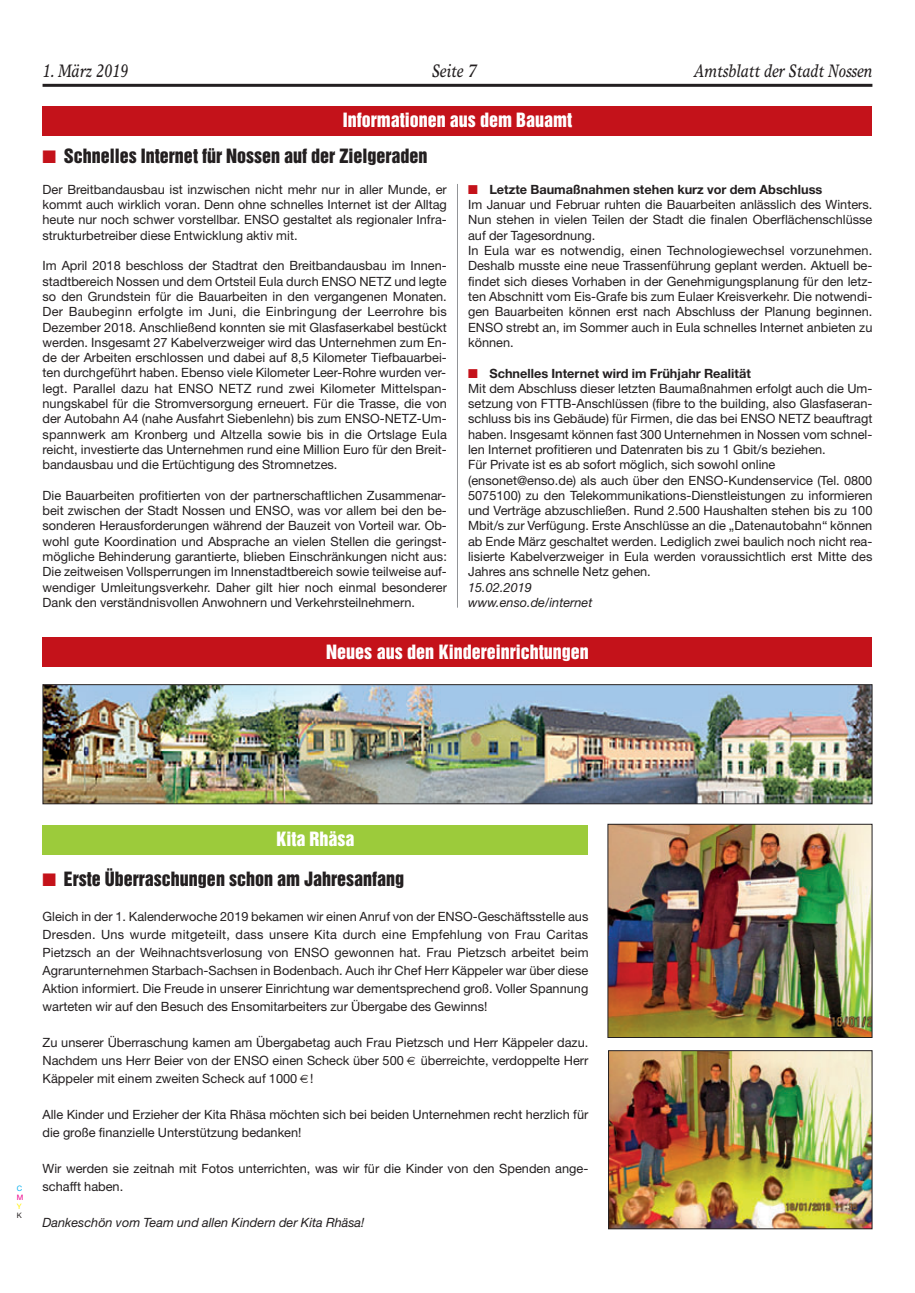
<style>
.page{position:relative;width:915px;height:1293px;background:#fff}
.page>*{position:absolute;margin:0;border:0;box-sizing:border-box;transform-origin:0 0}
.t1{font:18px "Helvetica Inserat";color:#231f20}
.t2{font:18px "Helvetica Inserat";color:#fff}
.t3{font:italic 18px "Times Europa";color:#231f20;scale:.8 1}
.t4{font:12.75px/15.3px "Helvetica Neue";color:#231f20}
.t5{font:italic 12.75px/15.3px "Helvetica Neue";color:#231f20}
.t6{font:7.5px "Helvetica Neue";color:#00aeef}
.t7{font:7.5px "Helvetica Neue";color:#ed028c}
.t8{font:7.5px "Helvetica Neue";color:#fff101}
.t9{font:7.5px "Helvetica Neue";color:#231f20}
.s1{color:#c4121a}
.s2{font-weight:700}
</style>
<div class="page">
<hr style="left:43px;top:84px;width:829px;height:3px;background:#231f20">
<div style="left:43px;top:106px;width:829px;height:30px;background:#c4121a"></div>
<hr style="left:457px;top:184px;width:1px;height:423px;background:#939598">
<img style="left:45px;top:686px;width:825px;height:116px">
<div style="left:43px;top:684px;width:829px;height:120px;border:1px solid #231f20"></div>
<div style="left:43px;top:637px;width:829px;height:30px;background:#c4121a"></div>
<div style="left:43px;top:824px;width:545px;height:30px;background:#9ccb3b"></div>
<img style="left:610px;top:1052px;width:260px;height:175px">
<div style="left:608px;top:1050px;width:264px;height:179px;border:1px solid #231f20"></div>
<img style="left:609px;top:826px;width:261px;height:210px">
<div style="left:607px;top:824px;width:265px;height:214px;border:1px solid #231f20"></div>
<h1 class="t3" style="left:43px;top:60px;width:109px">1. März 2019</h1>
<h1 class="t3" style="left:431px;top:60px;width:58px">Seite 7</h1>
<h1 class="t3" style="left:694px;top:60px;width:224px">Amtsblatt der Stadt Nossen</h1>
<h1 class="t2" style="left:342px;top:110px;width:231px">Informationen aus dem Bauamt</h1>
<h1 class="t1" style="left:43px;top:145px;width:386px"><span class="s1">■</span> Schnelles Internet für Nossen auf der Zielgeraden</h1>
<p class="t4" style="left:43px;top:181px;width:405px;text-align:justify">Der Breitbandausbau ist inzwischen nicht mehr nur in aller Munde, er kommt auch wirklich voran. Denn ohne schnelles Internet ist der Alltag heute nur noch schwer vorstellbar. ENSO gestaltet als regionaler Infra&shy;strukturbetreiber diese Entwicklung aktiv mit.</p>
<p class="t4" style="left:43px;top:258px;width:405px;text-align:justify">Im April 2018 beschloss der Stadtrat den Breitbandausbau im Innen&shy;stadtbereich Nossen und dem Ortsteil Eula durch ENSO NETZ und legte so den Grundstein für die Bauarbeiten in den vergangenen Monaten.<br>Der Baubeginn erfolgte im Juni, die Einbringung der Leerrohre bis Dezember 2018. Anschließend konnten sie mit Glasfaserkabel bestückt werden. Insgesamt 27 Kabelverzweiger wird das Unternehmen zum En&shy;de der Arbeiten erschlossen und dabei auf 8,5 Kilometer Tiefbauarbei&shy;ten durchgeführt haben. Ebenso viele Kilometer Leer-Rohre wurden ver&shy;legt. Parallel dazu hat ENSO NETZ rund zwei Kilometer Mittelspan&shy;nungskabel für die Stromversorgung erneuert. Für die Trasse, die von der Autobahn A4 (nahe Ausfahrt Siebenlehn) bis zum ENSO-NETZ-Um&shy;spannwerk am Kronberg und Altzella sowie bis in die Ortslage Eula reicht, investierte das Unternehmen rund eine Million Euro für den Breit&shy;bandausbau und die Ertüchtigung des Stromnetzes.</p>
<p class="t4" style="left:43px;top:487px;width:406px;text-align:justify">Die Bauarbeiten profitierten von der partnerschaftlichen Zusammenar&shy;beit zwischen der Stadt Nossen und ENSO, was vor allem bei den be&shy;sonderen Herausforderungen während der Bauzeit von Vorteil war. Ob&shy;wohl gute Koordination und Absprache an vielen Stellen die geringst&shy;mögliche Behinderung garantierte, blieben Einschränkungen nicht aus:<br>Die zeitweisen Vollsperrungen im Innenstadtbereich sowie teilweise auf&shy;wendiger Umleitungsverkehr. Daher gilt hier noch einmal besonderer Dank den verständnisvollen Anwohnern und Verkehrsteilnehmern.</p>
<p class="t4" style="left:468px;top:182px;width:405px"><span class="s1">■</span> <span class="s2">Letzte Baumaßnahmen stehen kurz vor dem Abschluss<br></span>Im Januar und Februar ruhten die Bauarbeiten anlässlich des Winters.<br>Nun stehen in vielen Teilen der Stadt die finalen Oberflächenschlüsse auf der Tagesordnung.<br>In Eula war es notwendig, einen Technologiewechsel vorzunehmen.<br>Deshalb musste eine neue Trassenführung geplant werden. Aktuell be&shy;findet sich dieses Vorhaben in der Genehmigungsplanung für den letz&shy;ten Abschnitt vom Eis-Grafe bis zum Eulaer Kreisverkehr. Die notwendi&shy;gen Bauarbeiten können erst nach Abschluss der Planung beginnen.<br>ENSO strebt an, im Sommer auch in Eula schnelles Internet anbieten zu können.</p>
<p class="t4" style="left:468px;top:366px;width:405px"><span class="s1">■</span> <span class="s2">Schnelles Internet wird im Frühjahr Realität<br></span>Mit dem Abschluss dieser letzten Baumaßnahmen erfolgt auch die Um&shy;setzung von FTTB-Anschlüssen (fibre to the building, also Glasfaseran&shy;schluss bis ins Gebäude) für Firmen, die das bei ENSO NETZ beauftragt haben. Insgesamt können fast 300 Unternehmen in Nossen vom schnel&shy;len Internet profitieren und Datenraten bis zu 1 Gbit/s beziehen.<br>Für Private ist es ab sofort möglich, sich sowohl online (ensonet@enso.de) als auch über den ENSO-Kundenservice (Tel. 0800<br>5075100) zu den Telekommunikations-Dienstleistungen zu informieren und Verträge abzuschließen. Rund 2.500 Haushalten stehen bis zu 100<br>Mbit/s zur Verfügung. Erste Anschlüsse an die „Datenautobahn“ können ab Ende März geschaltet werden. Lediglich zwei baulich noch nicht rea&shy;lisierte Kabelverzweiger in Eula werden voraussichtlich erst Mitte des Jahres ans schnelle Netz gehen.</p>
<p class="t5" style="left:468px;top:579px;width:126px">15.02.2019 www.enso.de/internet</p>
<h1 class="t2" style="left:326px;top:641px;width:264px">Neues aus den Kindereinrichtungen</h1>
<p class="t6" style="left:17px;top:1183px;width:7px">C</p>
<p class="t7" style="left:17px;top:1192px;width:8px">M</p>
<p class="t8" style="left:17px;top:1201px;width:6px">Y</p>
<p class="t9" style="left:17px;top:1210px;width:7px">K</p>
<h1 class="t2" style="left:276px;top:828px;width:80px">Kita Rhäsa</h1>
<h1 class="t1" style="left:43px;top:868px;width:363px"><span class="s1">■</span> Erste Überraschungen schon am Jahresanfang</h1>
<p class="t4" style="left:43px;top:907px;width:547px;line-height:18px;text-align:justify">Gleich in der 1. Kalenderwoche 2019 bekamen wir einen Anruf von der ENSO-Geschäftsstelle aus Dresden. Uns wurde mitgeteilt, dass unsere Kita durch eine Empfehlung von Frau Caritas Pietzsch an der Weihnachtsverlosung von ENSO gewonnen hat. Frau Pietzsch arbeitet beim Agrarunternehmen Starbach-Sachsen in Bodenbach. Auch ihr Chef Herr Käppeler war über diese Aktion informiert. Die Freude in unserer Einrichtung war dementsprechend groß. Voller Spannung warteten wir auf den Besuch des Ensomitarbeiters zur Übergabe des Gewinns!</p>
<p class="t4" style="left:43px;top:1033px;width:547px;line-height:18px">Zu unserer Überraschung kamen am Übergabetag auch Frau Pietzsch und Herr Käppeler dazu.<br>Nachdem uns Herr Beier von der ENSO einen Scheck über 500</p>
<p class="t4" style="left:420px;top:1052px;width:169px">überreichte, verdoppelte Herr</p>
<p class="t4" style="left:43px;top:1070px;width:272px">Käppeler mit einem zweiten Scheck auf 1000 !</p>
<p class="t4" style="left:43px;top:1105px;width:547px;line-height:18px">Alle Kinder und Erzieher der Kita Rhäsa möchten sich bei beiden Unternehmen recht herzlich für die große finanzielle Unterstützung bedanken!</p>
<p class="t4" style="left:43px;top:1159px;width:547px;line-height:18px">Wir werden sie zeitnah mit Fotos unterrichten, was wir für die Kinder von den Spenden ange&shy;schafft haben.</p>
<p class="t5" style="left:43px;top:1214px;width:323px">Dankeschön vom Team und allen Kindern der Kita Rhäsa!</p>
</div>
